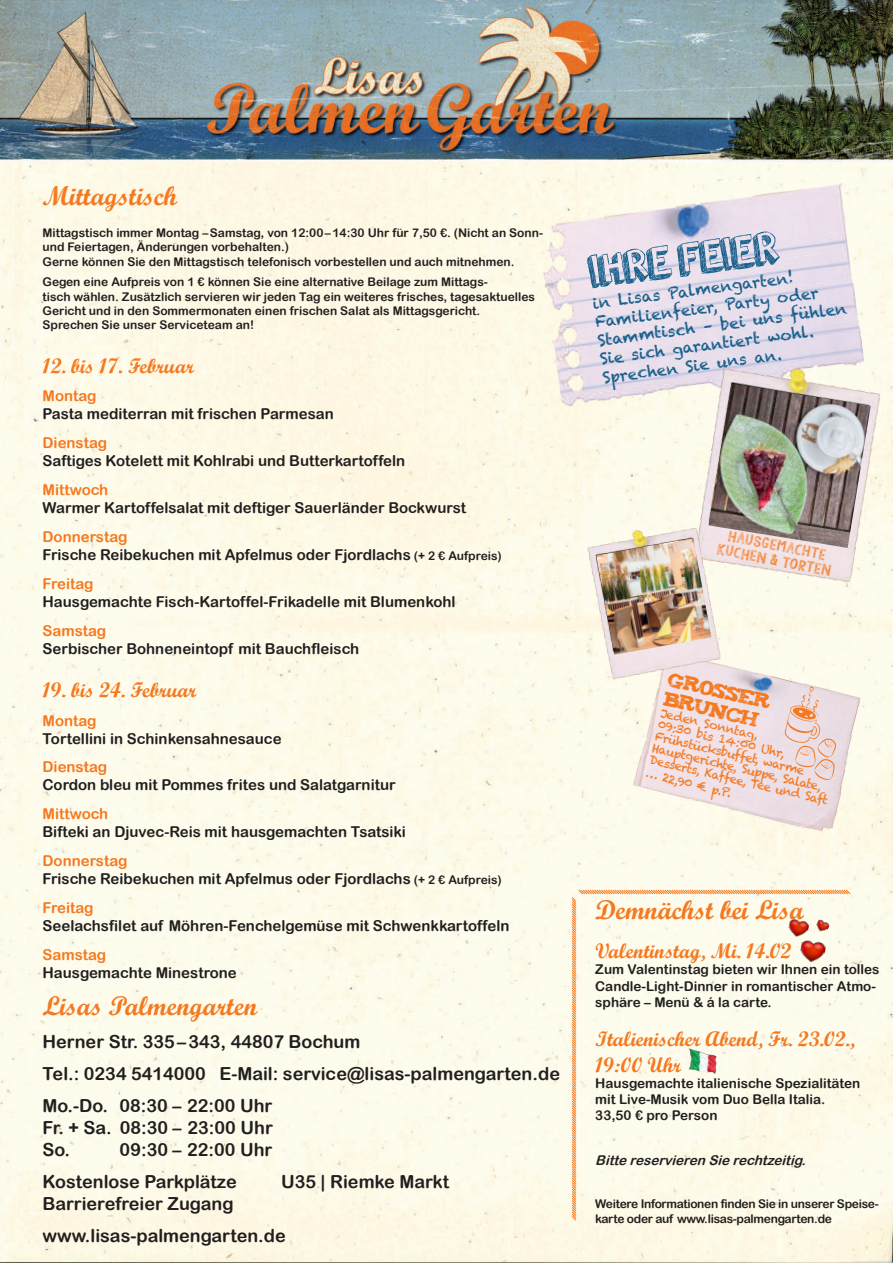
<style>
.page{position:relative;width:893px;height:1263px;background:#fff}
.page>*{position:absolute;margin:0;border:0;box-sizing:border-box;transform-origin:0 0}
.t1{font:47.25px "orangejuice";color:#165f8b}
.t2{font:27px "Script MT Bold";color:#f47921}
.t3{font:21px/25.2px "Script MT Bold";color:#f47921}
.t4{font:18px/32.4px "Arial Rounded MT Bold";color:#231f20}
.t5{font:16.5px/15.1px "KG Tangled Up In You";color:#f47921;text-align:center;scale:1.25 1}
.t6{font:16.5px/19.8px "Tiza";color:#f47921}
.t7{font:15.6px/18.8px "Chalkduster";color:#165f8b}
.t8{font:15px/18px "Arial Rounded MT Bold";color:#231f20}
.t9{font:15px "Arial Rounded MT Bold";color:#f47921}
.t10{font:13.5px/16.2px "Arial Rounded MT Bold";color:#231f20}
.t11{font:italic 13.5px "Arial Rounded MT Bold";color:#231f20}
.t12{font:12px/14.4px "Arial Rounded MT Bold";color:#231f20}
.t13{font:12px/12px "Chalkduster";color:#f47921}
.t14{font:12px/14.4px "Arial Rounded MT Bold";letter-spacing:-.025em;color:#231f20}
.s1{color:#f47921}
.s2{font-size:12px}
</style>
<div class="page">
<div style="left:0;top:161px;width:893px;height:1102px;background:#fdfbe9"></div>
<img style="left:0;top:0;width:893px;height:161px">
<img style="left:514px;top:142px;width:379px;height:311px">
<img style="left:638px;top:298px;width:255px;height:310px">
<img style="left:708px;top:383px;width:163px;height:165px">
<img style="left:619px;top:639px;width:258px;height:208px">
<svg style="left:784px;top:686px;width:52px;height:94px;background:#ebd1cd"></svg>
<img style="left:554px;top:489px;width:181px;height:203px">
<img style="left:596px;top:538px;width:115px;height:117px">
<div style="left:571px;top:889px;width:280px;height:332px;background:#fdfcec"></div>
<img style="left:685px;top:1047px;width:36px;height:27px">
<img style="left:787px;top:917px;width:23px;height:23px">
<img style="left:799px;top:938px;width:27px;height:28px">
<img style="left:814px;top:918px;width:16px;height:17px">
<h2 class="t2" style="left:43px;top:179px;width:136px">Mittagstisch</h2>
<p class="t12" style="left:43px;top:225px;width:502px">Mittagstisch immer Montag –Samstag, von 12:00–14:30 Uhr für 7,50 €. (Nicht an Sonn&shy;und Feiertagen, Änderungen vorbehalten.)<br>Gerne können Sie den Mittagstisch telefonisch vorbestellen und auch mitnehmen.</p>
<p class="t12" style="left:43px;top:275px;width:494px">Gegen eine Aufpreis von 1 € können Sie eine alternative Beilage zum Mittags-<br>tisch wählen. Zusätzlich servieren wir jeden Tag ein weiteres frisches, tagesaktuelles Gericht und in den Sommermonaten einen frischen Salat als Mittagsgericht.<br>Sprechen Sie unser Serviceteam an!</p>
<h3 class="t3" style="left:43px;top:353px;width:153px">12. bis 17. Februar</h3>
<p class="t9" style="left:43px;top:387px;width:56px">Montag</p>
<p class="t8" style="left:43px;top:405px;width:293px">Pasta mediterran mit frischen Parmesan</p>
<p class="t9" style="left:43px;top:434px;width:66px">Dienstag</p>
<p class="t8" style="left:43px;top:452px;width:364px">Saftiges Kotelett mit Kohlrabi und Butterkartoffeln</p>
<p class="t9" style="left:43px;top:481px;width:67px">Mittwoch</p>
<p class="t8" style="left:43px;top:499px;width:425px">Warmer Kartoffelsalat mit deftiger Sauerländer Bockwurst</p>
<p class="t8" style="left:43px;top:527px;width:461px"><span class="s1">Donnerstag<br></span>Frische Reibekuchen mit Apfelmus oder Fjordlachs <span class="s2">(+ 2 € Aufpreis)</span></p>
<p class="t9" style="left:43px;top:574px;width:53px">Freitag</p>
<p class="t8" style="left:43px;top:592px;width:415px">Hausgemachte Fisch-Kartoffel-Frikadelle mit Blumenkohl</p>
<p class="t9" style="left:43px;top:621px;width:65px">Samstag</p>
<p class="t8" style="left:43px;top:639px;width:318px">Serbischer Bohneneintopf mit Bauchfleisch</p>
<h3 class="t3" style="left:43px;top:677px;width:156px">19. bis 24. Februar</h3>
<p class="t9" style="left:43px;top:711px;width:56px">Montag</p>
<p class="t8" style="left:43px;top:729px;width:241px">Tortellini in Schinkensahnesauce</p>
<p class="t9" style="left:43px;top:758px;width:66px">Dienstag</p>
<p class="t8" style="left:43px;top:776px;width:355px">Cordon bleu mit Pommes frites und Salatgarnitur</p>
<p class="t9" style="left:43px;top:805px;width:67px">Mittwoch</p>
<p class="t8" style="left:43px;top:823px;width:365px">Bifteki an Djuvec-Reis mit hausgemachten Tsatsiki</p>
<p class="t8" style="left:43px;top:851px;width:461px"><span class="s1">Donnerstag<br></span>Frische Reibekuchen mit Apfelmus oder Fjordlachs <span class="s2">(+ 2 € Aufpreis)</span></p>
<p class="t9" style="left:43px;top:898px;width:53px">Freitag</p>
<p class="t8" style="left:43px;top:916px;width:468px">Seelachsfilet auf Möhren-Fenchelgemüse mit Schwenkkartoffeln</p>
<p class="t9" style="left:43px;top:945px;width:65px">Samstag</p>
<p class="t8" style="left:43px;top:963px;width:196px">Hausgemachte Minestrone</p>
<h2 class="t2" style="left:43px;top:989px;width:216px">Lisas Palmengarten</h2>
<p class="t4" style="left:43px;top:1025px;width:519px">Herner Str. 335–343, 44807 Bochum<br>Tel.: 0234 5414000 E-Mail: service@lisas-palmengarten.de<br>Mo.-Do. 08:30 – 22:00 Uhr</p>
<p class="t4" style="left:43px;top:1117px;width:232px;line-height:21.6px">Fr. + Sa. 08:30 – 23:00 Uhr<br>So.</p>
<p class="t4" style="left:43px;top:1133px;width:231px;text-indent:77px">09:30 – 22:00 Uhr<br>Kostenlose Parkplätze</p>
<p class="t4" style="left:281px;top:1165px;width:170px">U35 | Riemke Markt</p>
<p class="t4" style="left:43px;top:1187px;width:245px">Barrierefreier Zugang www.lisas-palmengarten.de</p>
<h1 class="t1" style="left:584px;top:239px;width:192px;rotate:-7deg">Ihre Feier</h1>
<p class="t7" style="left:592px;top:293px;width:253px;rotate:-7deg">in Lisas Palmengarten!<br>Familienfeier, Party oder<br>Stammtisch – bei uns fühlen<br>Sie sich garantiert wohl.<br>Sprechen Sie uns an.</p>
<p class="t5" style="left:722px;top:527px;width:94px;rotate:11deg">hausgemachte<br>Kuchen &amp; Torten</p>
<p class="t6" style="left:671px;top:667px;width:106px;rotate:13deg">Grosser<br>Brunch</p>
<p class="t13" style="left:662px;top:707px;width:184px;rotate:13deg">Jeden Sonntag,<br>09:30 bis 14:00 Uhr,<br>Frühstücksbuffet, warme<br>Hauptgerichte, Suppe, Salate,<br>Desserts, Kaffee, Tee und Saft</p>
<p class="t13" style="left:648px;top:768px;width:89px;rotate:13deg">… 22,90 € p.P.</p>
<h2 class="t2" style="left:595px;top:893px;width:210px">Demnächst bei Lisa</h2>
<h3 class="t3" style="left:595px;top:938px;width:198px">Valentinstag, Mi. 14.02</h3>
<p class="t10" style="left:595px;top:961px;width:286px">Zum Valentinstag bieten wir Ihnen ein tolles<br>Candle-Light-Dinner in romantischer Atmo&shy;sphäre – Menü &amp; á la carte.</p>
<h3 class="t3" style="left:595px;top:1026px;width:261px">Italienischer Abend, Fr. 23.02.,<br>19:00 Uhr</h3>
<p class="t10" style="left:595px;top:1075px;width:267px">Hausgemachte italienische Spezialitäten mit Live-Musik vom Duo Bella Italia.<br>33,50 € pro Person</p>
<p class="t11" style="left:595px;top:1152px;width:216px">Bitte reservieren Sie rechtzeitig.</p>
<p class="t14" style="left:595px;top:1197px;width:285px">Weitere Informationen finden Sie in unserer Speise&shy;karte oder auf www.lisas-palmengarten.de</p>
</div>
